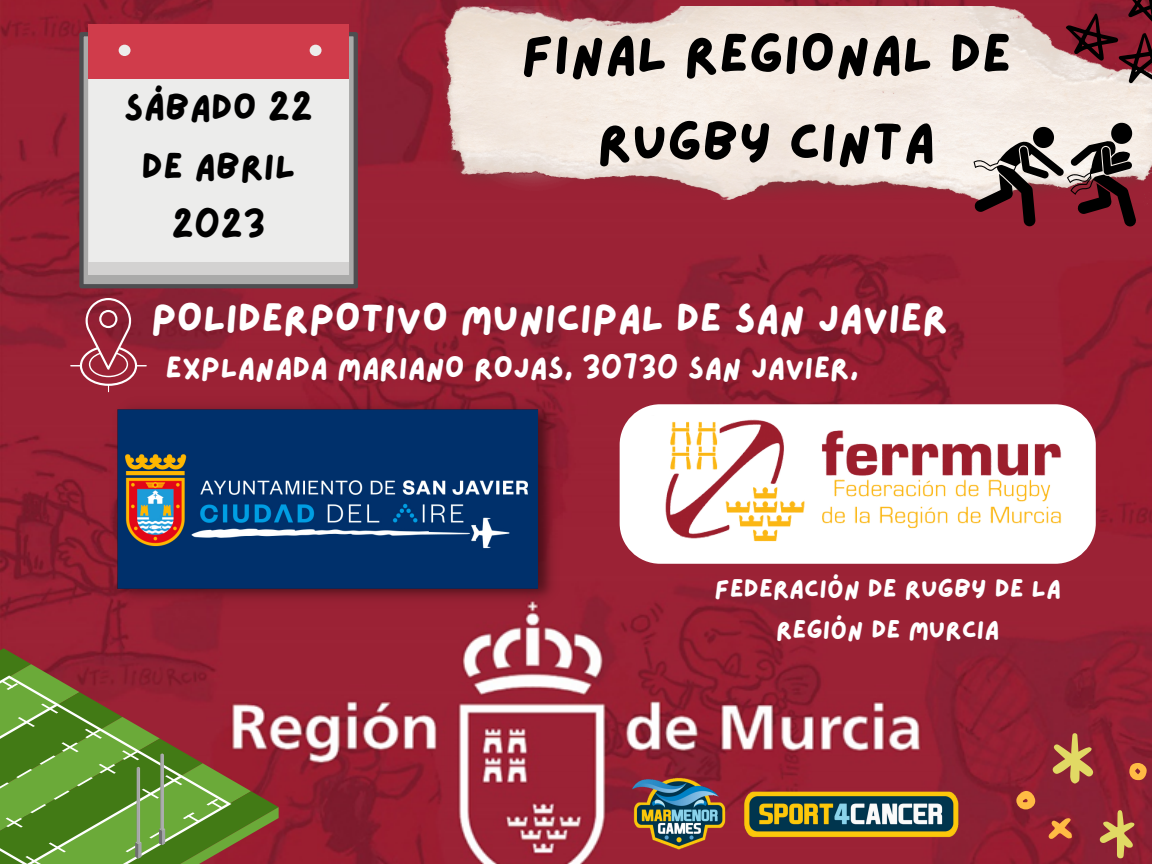
<style>
.page{position:relative;width:1152px;height:864px;background:#fff}
.page>*{position:absolute;margin:0;border:0;box-sizing:border-box;transform-origin:0 0}
.t1{font:54.9px/87.8px "Lazydog";color:#000;text-align:center}
.t2{font:40.5px "Lazydog";color:#fff}
.t3{font:36.9px/58.3px "Lazydog";color:#000;text-align:center}
.t4{font:30.6px "Lazydog";color:#fff}
.t5{font:25.8px/41.1px "Lazydog";color:#fff;text-align:center}
</style>
<div class="page">
<img style="left:0;top:0;width:1152px;height:864px">
<img style="left:431px;top:7px;width:721px;height:199px">
<svg style="left:1052px;top:733px;width:42px;height:51px;background:#ae6b47"></svg>
<svg style="left:1099px;top:810px;width:36px;height:48px;background:#ac6545"></svg>
<svg style="left:1048px;top:818px;width:24px;height:22px"></svg>
<svg style="left:1016px;top:791px;width:19px;height:18px"></svg>
<svg style="left:1129px;top:763px;width:18px;height:18px"></svg>
<svg style="left:1057px;top:863px;width:17px;height:1px"></svg>
<svg style="left:79px;top:32px;width:279px;height:256px;background:#838181"></svg>
<div style="left:88px;top:67px;width:261px;height:208px;background:#ececeb"></div>
<div style="left:88px;top:263px;width:261px;height:12px;background:#d3d2d1"></div>
<div style="left:88px;top:24px;width:261px;height:54px;background:#d03c4b"></div>
<div style="left:119px;top:45px;width:12px;height:11px;background:#ececeb;border-radius:50%"></div>
<div style="left:310px;top:45px;width:12px;height:11px;background:#ececeb;border-radius:50%"></div>
<svg style="left:1066px;top:0;width:86px;height:83px;background:#843d48"></svg>
<svg style="left:70px;top:298px;width:77px;height:94px;background:#a13c4d"></svg>
<img style="left:109px;top:396px;width:454px;height:213px">
<svg style="left:974px;top:119px;width:163px;height:107px;background:#906d6f"></svg>
<svg style="left:0;top:648px;width:279px;height:216px;background:#786c38"></svg>
<div style="left:620px;top:404px;width:476px;height:160px;background:#fff;border-radius:40px"></div>
<img style="left:665px;top:419px;width:397px;height:123px">
<img style="left:624px;top:768px;width:350px;height:90px">
<p class="t3" style="left:124px;top:80px;width:191px">SÁBADO 22<br>DE ABRIL<br>2023</p>
<h1 class="t1" style="left:521px;top:12px;width:492px">FINAL REGIONAL DE<br>RUGBY CINTA</h1>
<h2 class="t2" style="left:151px;top:298px;width:798px">POLIDERPOTIVO MUNICIPAL DE SAN JAVIER</h2>
<p class="t4" style="left:165px;top:353px;width:695px">EXPLANADA MARIANO ROJAS, 30730 SAN JAVIER,</p>
<p class="t5" style="left:715px;top:569px;width:348px">FEDERACIÓN DE RUGBY DE LA<br>REGIÓN DE MURCIA</p>
</div>
